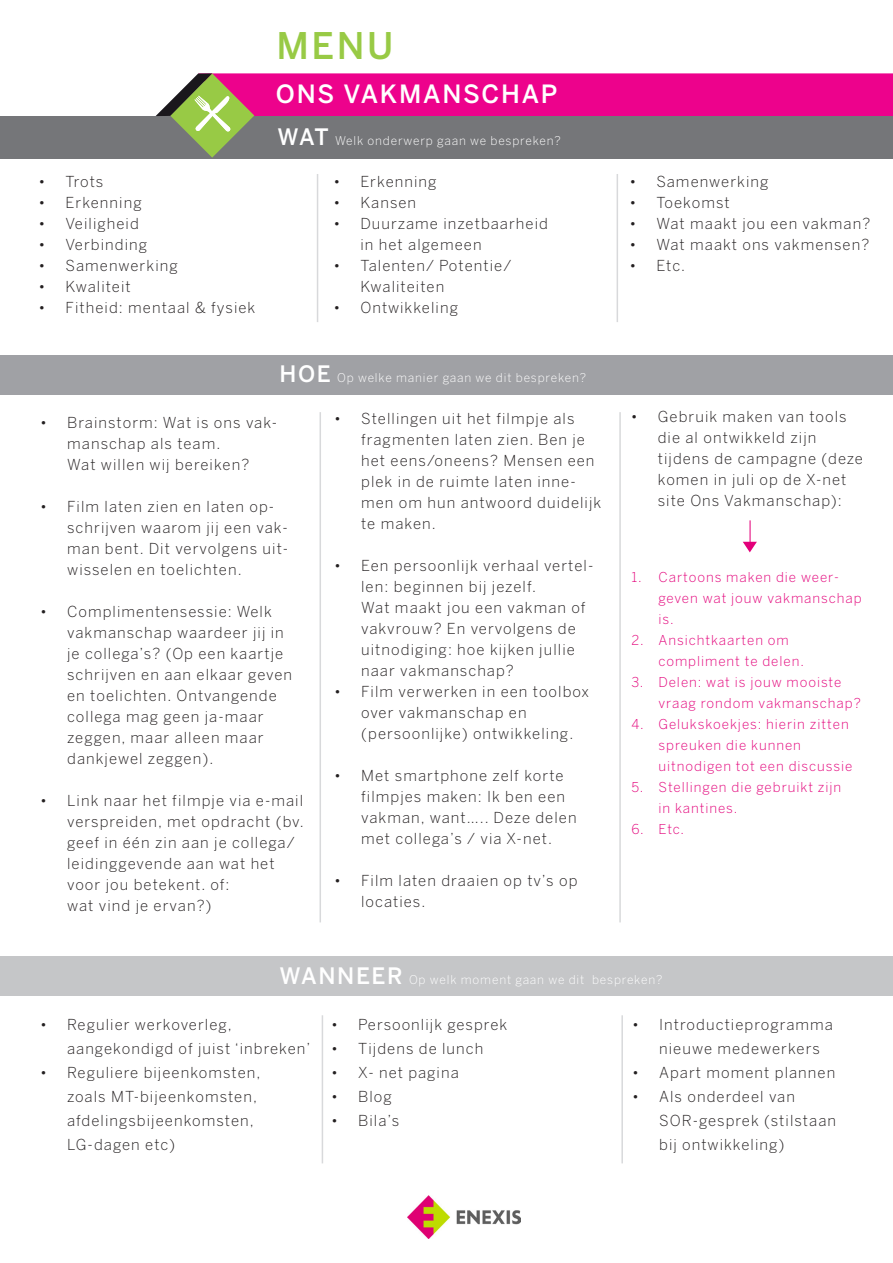
<style>
.page{position:relative;width:893px;height:1263px;background:#fff}
.page>*{position:absolute;margin:0;border:0;box-sizing:border-box;transform-origin:0 0}
.t1{font:500 36.45px "Benton Sans";color:#98ca45}
.t2{font:500 25.05px "Benton Sans";letter-spacing:.07em;color:#fff}
.t3{font:300 15px/21px "Benton Sans";letter-spacing:.07em;color:#231f20}
.t4{font:300 13.5px/21px "Benton Sans";letter-spacing:.07em;color:#e3007a}
.t5{font:300 12px "Benton Sans";letter-spacing:.07em;color:#fff}
.s1{font-weight:500;font-size:22.5px}
</style>
<div class="page">
<hr style="left:317px;top:174px;width:1px;height:148px;background:#d8d9db">
<div style="left:0;top:116px;width:893px;height:42px;background:#757679"></div>
<img style="left:408px;top:1195px;width:112px;height:43px">
<svg style="left:156px;top:73px;width:737px;height:85px"></svg>
<div style="left:0;top:355px;width:893px;height:39px;background:#a0a1a5"></div>
<hr style="left:749px;top:520px;width:2px;height:27px;background:#e3007a">
<svg style="left:743px;top:542px;width:14px;height:10px"></svg>
<div style="left:0;top:956px;width:893px;height:40px;background:#c5c6c8"></div>
<hr style="left:617px;top:174px;width:1px;height:148px;background:#d8d9db">
<hr style="left:320px;top:412px;width:1px;height:510px;background:#d8d9db">
<hr style="left:619px;top:412px;width:2px;height:510px;background:#d8d9db">
<hr style="left:322px;top:1015px;width:1px;height:148px;background:#d8d9db">
<hr style="left:621px;top:1015px;width:2px;height:148px;background:#d8d9db">
<p class="t1" style="left:276px;top:24px;width:118px">MENU</p>
<p class="t3" style="left:39px;top:171px;width:66px">• Trots</p>
<p class="t3" style="left:39px;top:192px;width:105px">• Erkenning</p>
<p class="t3" style="left:39px;top:213px;width:102px">• Veiligheid</p>
<p class="t3" style="left:39px;top:234px;width:110px">• Verbinding</p>
<p class="t3" style="left:39px;top:255px;width:141px">• Samenwerking</p>
<p class="t3" style="left:39px;top:276px;width:94px">• Kwaliteit</p>
<p class="t3" style="left:39px;top:297px;width:218px">• Fitheid: mentaal &amp; fysiek</p>
<p class="t2" style="left:276px;top:79px;width:283px">ONS VAKMANSCHAP</p>
<p class="t5" style="left:277px;top:134px;width:285px"><span class="s1">WAT</span> Welk onderwerp gaan we bespreken?</p>
<p class="t3" style="left:333px;top:171px;width:105px">• Erkenning</p>
<p class="t3" style="left:333px;top:192px;width:84px">• Kansen</p>
<p class="t3" style="left:360px;top:213px;width:189px;text-indent:-27px">• Duurzame inzetbaarheid in het algemeen</p>
<p class="t3" style="left:360px;top:255px;width:152px;text-indent:-27px">• Talenten/ Potentie/<br>Kwaliteiten</p>
<p class="t3" style="left:333px;top:297px;width:126px">• Ontwikkeling</p>
<p class="t5" style="left:280px;top:370px;width:308px"><span class="s1">HOE</span> Op welke manier gaan we dit bespreken?</p>
<p class="t3" style="left:361px;top:408px;width:242px;text-indent:-27px">• Stellingen uit het filmpje als fragmenten laten zien. Ben je het eens/oneens? Mensen een plek in de ruimte laten inne&shy;men om hun antwoord duidelijk te maken.</p>
<p class="t3" style="left:361px;top:555px;width:234px;text-indent:-27px">• Een persoonlijk verhaal vertel&shy;len: beginnen bij jezelf.<br>Wat maakt jou een vakman of vakvrouw? En vervolgens de uitnodiging: hoe kijken jullie naar vakmanschap?</p>
<p class="t3" style="left:361px;top:681px;width:229px;text-indent:-27px">• Film verwerken in een toolbox over vakmanschap en (persoonlijke) ontwikkeling.</p>
<p class="t3" style="left:361px;top:765px;width:217px;text-indent:-27px">• Met smartphone zelf korte filmpjes maken: Ik ben een vakman, want….. Deze delen met collega’s / via X-net.</p>
<p class="t3" style="left:361px;top:870px;width:218px;text-indent:-27px">• Film laten draaien op tv’s op locaties.</p>
<p class="t3" style="left:67px;top:411px;width:212px;text-indent:-27px">• Brainstorm: Wat is ons vak&shy;manschap als team.<br>Wat willen wij bereiken?</p>
<p class="t3" style="left:67px;top:495px;width:222px;text-indent:-27px">• Film laten zien en laten op&shy;schrijven waarom jij een vak&shy;man bent. Dit vervolgens uit&shy;wisselen en toelichten.</p>
<p class="t3" style="left:67px;top:600px;width:226px;text-indent:-27px">• Complimentensessie: Welk vakmanschap waardeer jij in je collega’s? (Op een kaartje schrijven en aan elkaar geven en toelichten. Ontvangende collega mag geen ja-maar zeggen, maar alleen maar dankjewel zeggen).</p>
<p class="t3" style="left:67px;top:789px;width:238px;text-indent:-27px">• Link naar het filmpje via e-mail verspreiden, met opdracht (bv. geef in één zin aan je collega/ leidinggevende aan wat het voor jou betekent. of:<br>wat vind je ervan?)</p>
<p class="t3" style="left:629px;top:171px;width:141px">• Samenwerking</p>
<p class="t3" style="left:629px;top:192px;width:102px">• Toekomst</p>
<p class="t3" style="left:629px;top:213px;width:242px">• Wat maakt jou een vakman?</p>
<p class="t3" style="left:629px;top:234px;width:241px">• Wat maakt ons vakmensen?</p>
<p class="t3" style="left:629px;top:255px;width:57px">• Etc.</p>
<p class="t3" style="left:658px;top:406px;width:207px;text-indent:-27px">• Gebruik maken van tools die al ontwikkeld zijn tijdens de campagne (deze komen in juli op de X-net site Ons Vakmanschap):</p>
<p class="t4" style="left:658px;top:567px;width:205px;text-indent:-27px">1. Cartoons maken die weer&shy;geven wat jouw vakmanschap is.</p>
<p class="t4" style="left:658px;top:630px;width:147px;text-indent:-27px">2. Ansichtkaarten om compliment te delen.</p>
<p class="t4" style="left:658px;top:672px;width:204px;text-indent:-27px">3. Delen: wat is jouw mooiste vraag rondom vakmanschap?</p>
<p class="t4" style="left:658px;top:714px;width:195px;text-indent:-27px">4. Gelukskoekjes: hierin zitten spreuken die kunnen uitnodigen tot een discussie</p>
<p class="t4" style="left:658px;top:777px;width:184px;text-indent:-27px">5. Stellingen die gebruikt zijn in kantines.</p>
<p class="t4" style="left:631px;top:819px;width:54px">6. Etc.</p>
<p class="t5" style="left:280px;top:973px;width:384px"><span class="s1">WANNEER</span> Op welk moment gaan we dit bespreken?</p>
<p class="t3" style="left:331px;top:1014px;width:177px">• Persoonlijk gesprek</p>
<p class="t3" style="left:331px;top:1038px;width:154px">• Tijdens de lunch</p>
<p class="t3" style="left:331px;top:1062px;width:129px">• X- net pagina</p>
<p class="t3" style="left:331px;top:1086px;width:62px">• Blog</p>
<p class="t3" style="left:331px;top:1110px;width:70px">• Bila’s</p>
<p class="t3" style="left:67px;top:1013px;width:245px;line-height:24px;text-indent:-27px">• Regulier werkoverleg, aangekondigd of juist ‘inbreken’</p>
<p class="t3" style="left:67px;top:1061px;width:195px;line-height:24px;text-indent:-27px">• Reguliere bijeenkomsten, zoals MT-bijeenkomsten, afdelingsbijeenkomsten,<br>LG-dagen etc)</p>
<p class="t3" style="left:659px;top:1013px;width:175px;line-height:24px;text-indent:-27px">• Introductieprogramma nieuwe medewerkers</p>
<p class="t3" style="left:632px;top:1062px;width:205px">• Apart moment plannen</p>
<p class="t3" style="left:659px;top:1085px;width:178px;line-height:24px;text-indent:-27px">• Als onderdeel van<br>SOR-gesprek (stilstaan bij ontwikkeling)</p>
</div>
